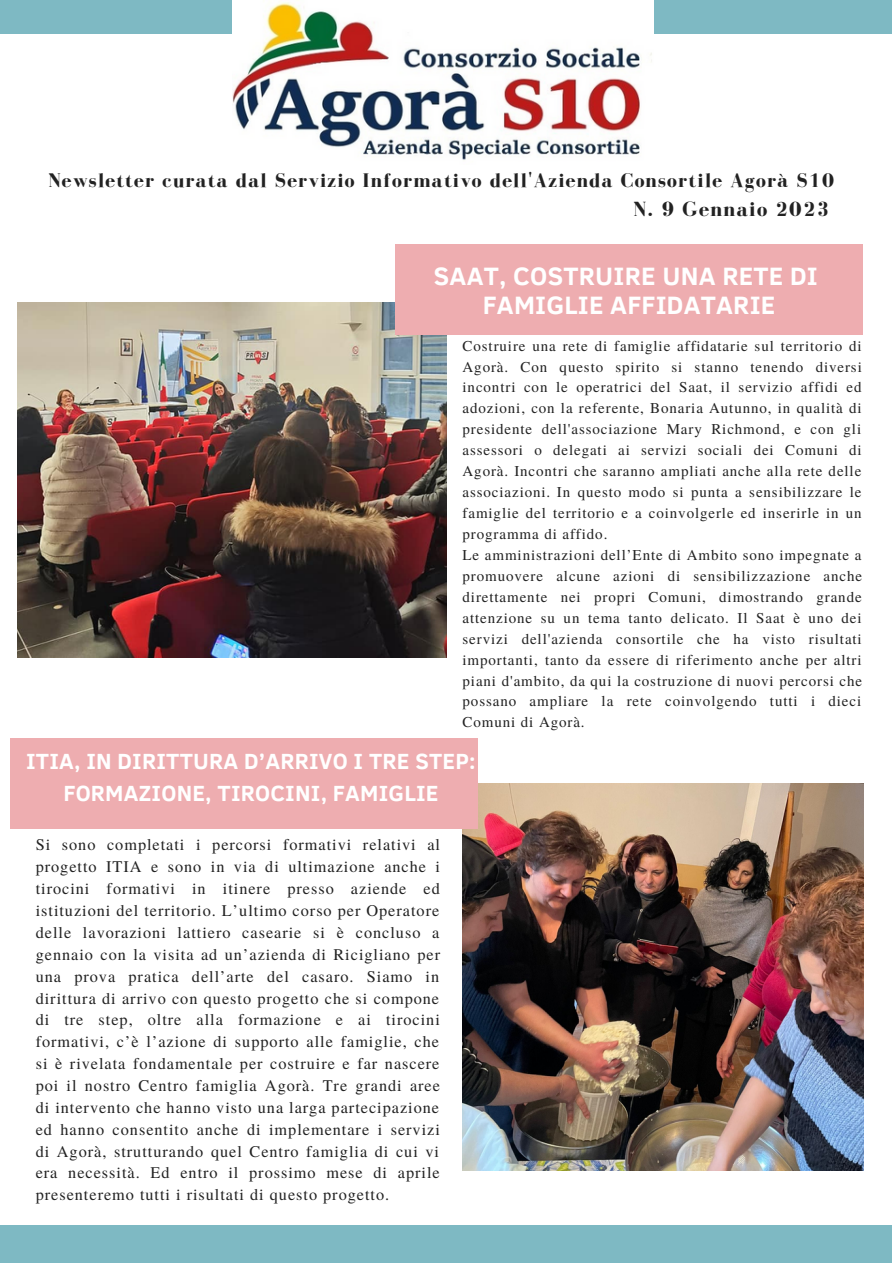
<style>
.page{position:relative;width:893px;height:1264px;background:#fff}
.page>*{position:absolute;margin:0;border:0;box-sizing:border-box;transform-origin:0 0}
.t1{font:700 25.8px/28px "Clear Sans";letter-spacing:.01em;color:#fff;text-align:center}
.t2{font:700 22.5px/32.2px "Clear Sans";letter-spacing:.01em;color:#fff;text-align:center}
.t3{font:700 21px "Bodoni FLF";letter-spacing:.06em;color:#222}
.t4{font:700 20.25px "Bodoni FLF";letter-spacing:.06em;color:#222}
.t5{font:16.2px/21.9px "Te X Gyre Termes";letter-spacing:.06em;color:#222;text-align:justify}
.t6{font:15px/21px "Te X Gyre Termes";letter-spacing:.06em;color:#222}
</style>
<div class="page">
<div style="left:0;top:1225px;width:891px;height:37px;background:#7eb9c3"></div>
<div style="left:0;top:0;width:891px;height:33px;background:#7eb9c3"></div>
<img style="left:17px;top:303px;width:429px;height:354px">
<img style="left:462px;top:783px;width:400px;height:387px">
<div style="left:395px;top:244px;width:468px;height:90px;background:#eeadb0"></div>
<div style="left:10px;top:738px;width:468px;height:90px;background:#eeadb0"></div>
<img style="left:232px;top:0;width:421px;height:160px">
<h3 class="t4" style="left:48px;top:169px;width:787px">Newsletter curata dal Servizio Informativo dell'Azienda Consortile Agorà S10</h3>
<h3 class="t3" style="left:633px;top:197px;width:197px">N. 9 Gennaio 2023</h3>
<h1 class="t1" style="left:434px;top:261px;width:385px">SAAT, COSTRUIRE UNA RETE DI<br>FAMIGLIE AFFIDATARIE</h1>
<p class="t6" style="left:462px;top:334px;width:401px">Costruire una rete di famiglie affidatarie sul territorio di Agorà. Con questo spirito si stanno tenendo diversi incontri con le operatrici del Saat, il servizio affidi ed adozioni, con la referente, Bonaria Autunno, in qualità di presidente dell'associazione Mary Richmond, e con gli assessori o delegati ai servizi sociali dei Comuni di Agorà. Incontri che saranno ampliati anche alla rete delle associazioni. In questo modo si punta a sensibilizzare le famiglie del territorio e a coinvolgerle ed inserirle in un programma di affido.<br>Le amministrazioni dell’Ente di Ambito sono impegnate a promuovere alcune azioni di sensibilizzazione anche direttamente nei propri Comuni, dimostrando grande attenzione su un tema tanto delicato. Il Saat è uno dei servizi dell'azienda consortile che ha visto risultati importanti, tanto da essere di riferimento anche per altri piani d'ambito, da qui la costruzione di nuovi percorsi che possano ampliare la rete coinvolgendo tutti i dieci Comuni di Agorà.</p>
<h2 class="t2" style="left:26px;top:743px;width:451px">ITIA, IN DIRITTURA D’ARRIVO I TRE STEP:<br>FORMAZIONE, TIROCINI, FAMIGLIE</h2>
<p class="t5" style="left:36px;top:833px;width:406px">Si sono completati i percorsi formativi relativi al progetto ITIA e sono in via di ultimazione anche i tirocini formativi in itinere presso aziende ed istituzioni del territorio. L’ultimo corso per Operatore delle lavorazioni lattiero casearie si è concluso a gennaio con la visita ad un’azienda di Ricigliano per una prova pratica dell’arte del casaro. Siamo in dirittura di arrivo con questo progetto che si compone di tre step, oltre alla formazione e ai tirocini formativi, c’è l’azione di supporto alle famiglie, che si è rivelata fondamentale per costruire e far nascere poi il nostro Centro famiglia Agorà. Tre grandi aree di intervento che hanno visto una larga partecipazione ed hanno consentito anche di implementare i servizi di Agorà, strutturando quel Centro famiglia di cui vi era necessità. Ed entro il prossimo mese di aprile presenteremo tutti i risultati di questo progetto.</p>
</div>
